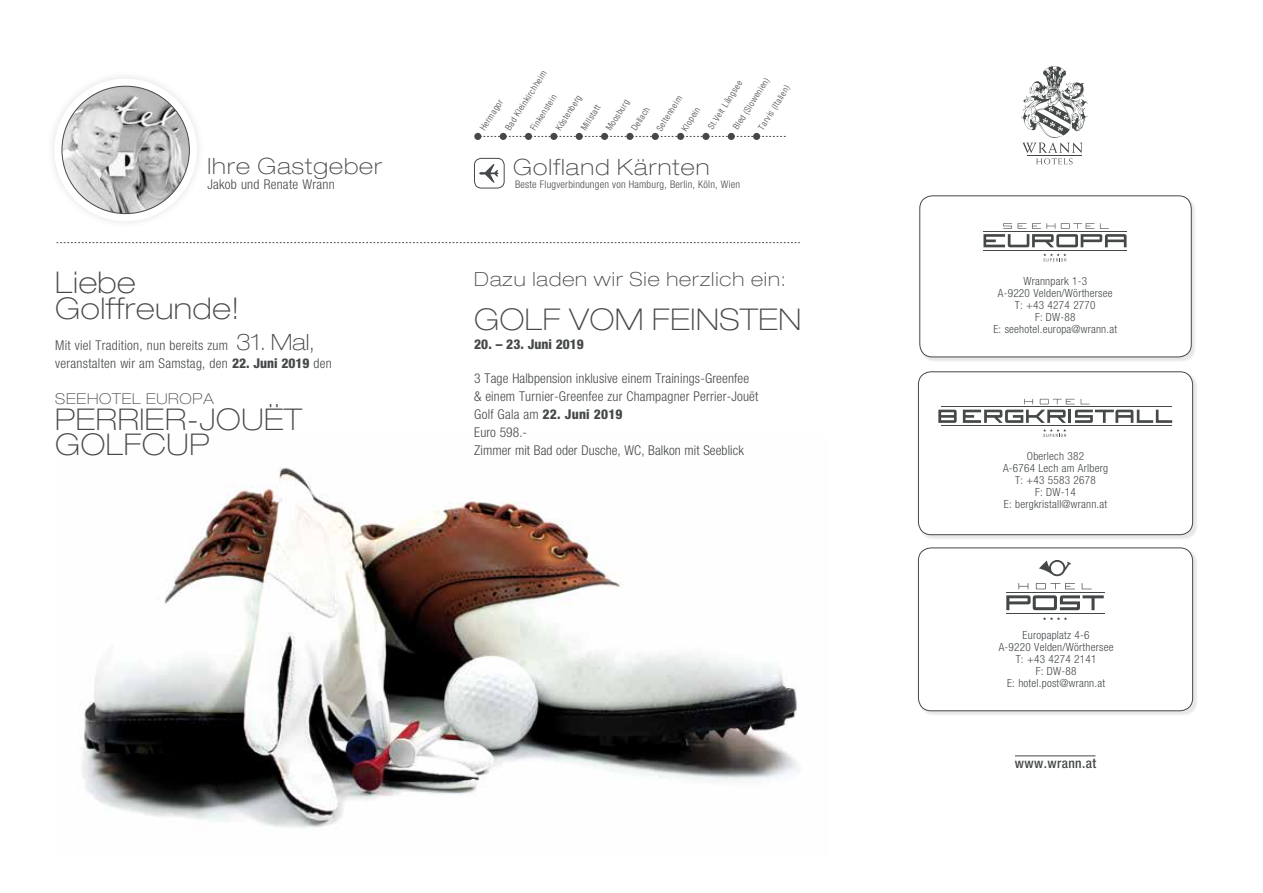
<style>
.page{position:relative;width:1263px;height:893px;background:#fff}
.page>*{position:absolute;margin:0;border:0;box-sizing:border-box;transform-origin:0 0}
.t1{font:100 expanded 30px/25.5px "Helvetica Neue";letter-spacing:.02em;color:#454849}
.t2{font:100 expanded 22.5px "Helvetica Neue";letter-spacing:.05em;color:#454849}
.t3{font:100 expanded 19.5px "Helvetica Neue";letter-spacing:.05em;color:#454849}
.t4{font:100 expanded 15px "Helvetica Neue";letter-spacing:.05em;color:#454849}
.t5{font:300 condensed 13.5px/18px "Helvetica Neue";letter-spacing:.015em;color:#454849}
.t6{font:800 condensed 13.5px "Helvetica Neue";color:#454849}
.t7{font:500 condensed 13.5px "Helvetica Neue";letter-spacing:.03em;color:#454849}
.t8{font:300 condensed 11.25px/12px "Helvetica Neue";letter-spacing:.02em;color:#44494b;text-align:center}
.t9{font:300 condensed 10.5px "Helvetica Neue";letter-spacing:.02em;color:#454849}
.t10{font:300 condensed 9px "Helvetica Neue";color:#454849}
.s1{font-weight:100;font-stretch:expanded;font-size:22.5px}
.s2{font-weight:800}
</style>
<div class="page">
<img style="left:82px;top:467px;width:716px;height:361px">
<img style="left:62px;top:86px;width:127px;height:128px;border-radius:64px">
<svg style="left:481px;top:136px;width:305px;height:1px"></svg>
<div style="left:474px;top:133px;width:7px;height:7px;background:#454849;border-radius:50%"></div>
<div style="left:677px;top:133px;width:7px;height:7px;background:#454849;border-radius:50%"></div>
<div style="left:576px;top:133px;width:7px;height:7px;background:#454849;border-radius:50%"></div>
<div style="left:525px;top:133px;width:7px;height:7px;background:#454849;border-radius:50%"></div>
<div style="left:728px;top:133px;width:7px;height:7px;background:#454849;border-radius:50%"></div>
<div style="left:626px;top:133px;width:7px;height:7px;background:#454849;border-radius:50%"></div>
<div style="left:500px;top:133px;width:7px;height:7px;background:#454849;border-radius:50%"></div>
<div style="left:702px;top:133px;width:7px;height:7px;background:#454849;border-radius:50%"></div>
<div style="left:601px;top:133px;width:7px;height:7px;background:#454849;border-radius:50%"></div>
<div style="left:550px;top:133px;width:7px;height:7px;background:#454849;border-radius:50%"></div>
<div style="left:753px;top:133px;width:7px;height:7px;background:#454849;border-radius:50%"></div>
<div style="left:652px;top:133px;width:7px;height:7px;background:#454849;border-radius:50%"></div>
<svg style="left:57px;top:242px;width:743px;height:1px"></svg>
<div style="left:919px;top:549px;width:279px;height:167px;background:#454849;opacity:.13"></div>
<div style="left:918px;top:548px;width:274px;height:163px;background:#fff;border-radius:13px"></div>
<div style="left:918px;top:548px;width:275px;height:163px;border:1px solid #454849;border-radius:13px"></div>
<div style="left:919px;top:373px;width:279px;height:167px;background:#454849;opacity:.13"></div>
<div style="left:918px;top:372px;width:274px;height:163px;background:#fff;border-radius:13px"></div>
<div style="left:918px;top:372px;width:275px;height:163px;border:1px solid #454849;border-radius:13px"></div>
<div style="left:920px;top:197px;width:276px;height:165px;background:#454849;opacity:.13"></div>
<div style="left:920px;top:196px;width:271px;height:161px;background:#fff;border-radius:13px"></div>
<div style="left:919px;top:196px;width:272px;height:161px;border:1px solid #454849;border-radius:13px"></div>
<svg style="left:1021px;top:66px;width:67px;height:98px"></svg>
<hr style="left:1027px;top:156px;width:54px;height:1px;background:#454849">
<hr style="left:983px;top:231px;width:144px;height:1px;background:#454849">
<hr style="left:983px;top:250px;width:144px;height:1px;background:#454849">
<svg style="left:1043px;top:253px;width:23px;height:9px"></svg>
<svg style="left:983px;top:223px;width:143px;height:24px"></svg>
<hr style="left:941px;top:407px;width:231px;height:1px;background:#454849">
<hr style="left:941px;top:425px;width:231px;height:1px;background:#454849">
<svg style="left:938px;top:410px;width:19px;height:13px"></svg>
<svg style="left:963px;top:410px;width:209px;height:13px"></svg>
<svg style="left:1024px;top:399px;width:9px;height:5px"></svg>
<svg style="left:1040px;top:399px;width:35px;height:5px"></svg>
<svg style="left:1081px;top:399px;width:8px;height:5px"></svg>
<svg style="left:1043px;top:429px;width:23px;height:8px"></svg>
<hr style="left:1015px;top:756px;width:80px;height:1px;background:#44494b">
<svg style="left:479px;top:164px;width:20px;height:19px"></svg>
<div style="left:474px;top:158px;width:30px;height:30px;border:1px solid #44494b;border-radius:7px"></div>
<hr style="left:1006px;top:592px;width:98px;height:1px;background:#444748">
<hr style="left:1006px;top:613px;width:98px;height:1px;background:#444748">
<svg style="left:1018px;top:583px;width:10px;height:6px"></svg>
<svg style="left:1036px;top:583px;width:39px;height:6px"></svg>
<svg style="left:1082px;top:583px;width:10px;height:6px"></svg>
<svg style="left:1006px;top:595px;width:98px;height:15px"></svg>
<svg style="left:1043px;top:617px;width:24px;height:3px"></svg>
<svg style="left:1039px;top:560px;width:32px;height:16px"></svg>
<h2 class="t2" style="left:207px;top:152px;width:176px">Ihre Gastgeber</h2>
<p class="t5" style="left:207px;top:175px;width:129px">Jakob und Renate Wrann</p>
<h1 class="t1" style="left:55px;top:269px;width:185px">Liebe<br>Golffreunde!</h1>
<p class="t5" style="left:55px;top:336px;width:278px">Mit viel Tradition, nun bereits zum <span class="s1">31. Mal, </span>veranstalten wir am Samstag, den <span class="s2">22. Juni 2019</span> den</p>
<p class="t4" style="left:55px;top:390px;width:160px">SEEHOTEL EUROPA</p>
<h1 class="t1" style="left:55px;top:406px;width:248px">PERRIER-JOUËT<br>GOLFCUP</h1>
<p class="t10" style="left:503px;top:126px;width:70px;rotate:-57deg">Bad Kleinkirchheim</p>
<p class="t10" style="left:731px;top:126px;width:61px;rotate:-57deg">Bled (Slowenien)</p>
<p class="t10" style="left:705px;top:126px;width:57px;rotate:-57deg">St.Veit Längsee</p>
<p class="t10" style="left:756px;top:126px;width:52px;rotate:-57deg">Tarvis (Italien)</p>
<p class="t10" style="left:528px;top:127px;width:42px;rotate:-57deg">Finkenstein</p>
<p class="t10" style="left:553px;top:127px;width:42px;rotate:-57deg">Köstenberg</p>
<p class="t10" style="left:579px;top:127px;width:30px;rotate:-57deg">Millstatt</p>
<p class="t10" style="left:604px;top:127px;width:36px;rotate:-57deg">Moosburg</p>
<p class="t10" style="left:629px;top:127px;width:28px;rotate:-57deg">Dellach</p>
<p class="t10" style="left:654px;top:127px;width:41px;rotate:-57deg">Seltenheim</p>
<p class="t10" style="left:679px;top:127px;width:27px;rotate:-57deg">Klopein</p>
<p class="t10" style="left:478px;top:126px;width:36px;rotate:-57deg">Hermagor</p>
<h2 class="t2" style="left:513px;top:153px;width:198px">Golfland Kärnten</h2>
<p class="t9" style="left:515px;top:178px;width:227px">Beste Flugverbindungen von Hamburg, Berlin, Köln, Wien</p>
<h3 class="t3" style="left:474px;top:267px;width:313px">Dazu laden wir Sie herzlich ein:</h3>
<h1 class="t1" style="left:474px;top:307px;width:329px">GOLF VOM FEINSTEN</h1>
<p class="t6" style="left:474px;top:336px;width:111px">20. – 23. Juni 2019</p>
<p class="t5" style="left:474px;top:370px;width:286px">3 Tage Halbpension inklusive einem Trainings-Greenfee &amp; einem Turnier-Greenfee zur Champagner Perrier-Jouët Golf Gala am <span class="s2">22. Juni 2019<br></span>Euro 598.-<br>Zimmer mit Bad oder Dusche, WC, Balkon mit Seeblick</p>
<p class="t8" style="left:993px;top:274px;width:125px">Wrannpark 1-3<br>A-9220 Velden/Wörthersee<br>T: +43 4274 2770<br>F: DW-88<br>E: seehotel.europa@wrann.at</p>
<p class="t8" style="left:1003px;top:450px;width:107px">Oberlech 382<br>A-6764 Lech am Arlberg<br>T: +43 5583 2678<br>F: DW-14<br>E: bergkristall@wrann.at</p>
<p class="t8" style="left:999px;top:629px;width:116px">Europaplatz 4-6<br>A-9220 Velden/Wörthersee<br>T: +43 4274 2141<br>F: DW-88<br>E: hotel.post@wrann.at</p>
<p class="t7" style="left:1015px;top:755px;width:83px">www.wrann.at</p>
</div>
